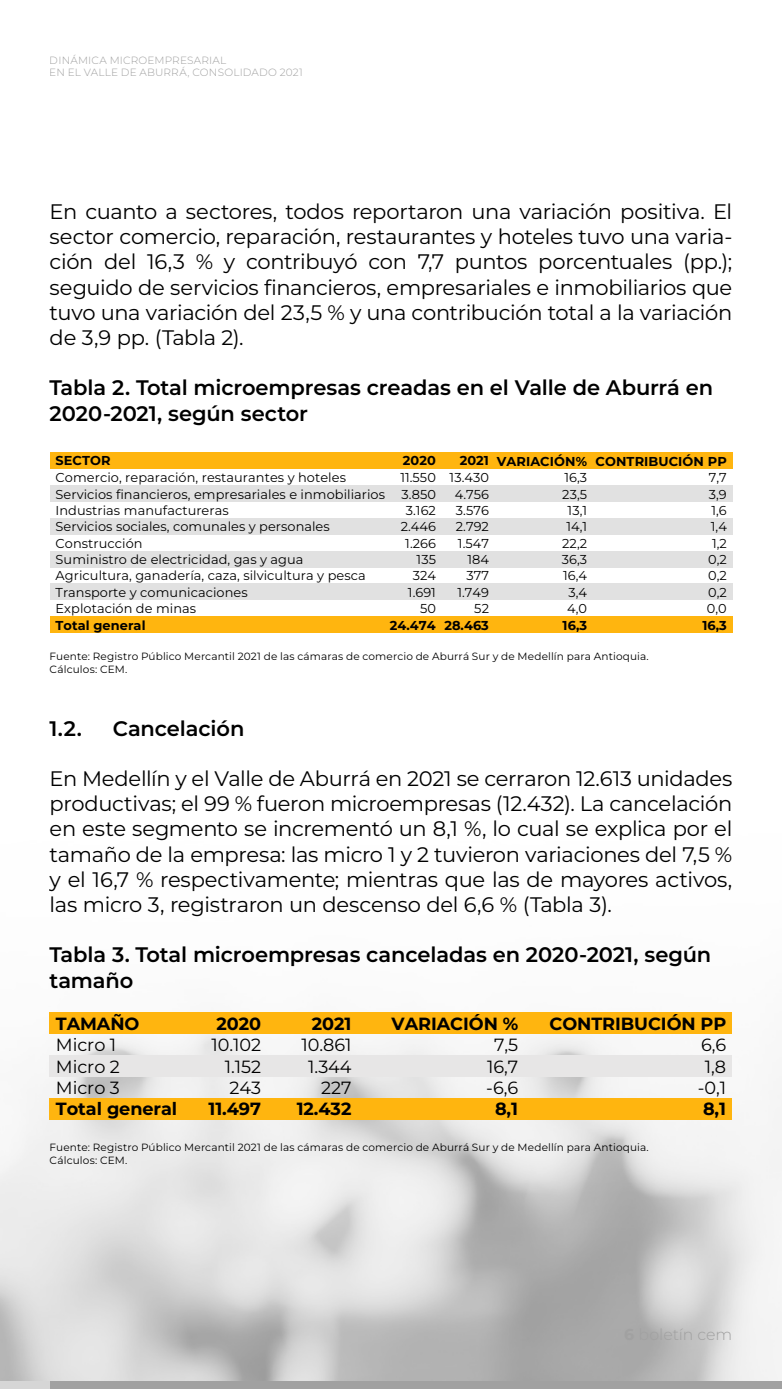
<style>
.page{position:relative;width:782px;height:1389px;background:#fff}
.page>*{position:absolute;margin:0;border:0;box-sizing:border-box;transform-origin:0 0}
.t1{font:21px/25.2px "Montserrat";letter-spacing:-.015em;color:#000;text-align:justify}
.t2{font:600 21px/25.2px "Montserrat";letter-spacing:-.005em;color:#000}
.t3{font:700 17.68px "Montserrat";letter-spacing:-.005em;color:#000}
.t4{font:17.68px "Montserrat";letter-spacing:-.005em;color:#000}
.t5{font:12.95px "Montserrat";letter-spacing:.005em;color:#000}
.t6{font:700 12.95px "Montserrat";letter-spacing:.005em;color:#000}
.t7{font:10.5px/12.6px "Montserrat";letter-spacing:.015em;color:#000}
.t8{font:300 10.5px/12.6px "Montserrat";letter-spacing:.02em;color:#a1a1a1}
</style>
<div class="page">
<img style="left:0;top:452px;width:781px;height:930px">
<div style="left:0;top:1382px;width:781px;height:7px;background:#a1a1a1"></div>
<div style="left:0;top:1382px;width:50px;height:7px;background:#d6d6d6"></div>
<div style="left:50px;top:584px;width:682px;height:16px;background:#e1e1e1"></div>
<div style="left:50px;top:551px;width:682px;height:16px;background:#e1e1e1"></div>
<div style="left:50px;top:518px;width:682px;height:17px;background:#e1e1e1"></div>
<div style="left:50px;top:485px;width:682px;height:17px;background:#e1e1e1"></div>
<div style="left:50px;top:453px;width:682px;height:16px;background:#ffb50f"></div>
<div style="left:50px;top:616px;width:682px;height:17px;background:#ffb50f"></div>
<div style="left:50px;top:1055px;width:682px;height:22px;background:#e7e6e6"></div>
<div style="left:50px;top:1013px;width:682px;height:21px;background:#ffb50f"></div>
<div style="left:50px;top:1098px;width:682px;height:22px;background:#ffb50f"></div>
<p class="t8" style="left:50px;top:53px;width:254px">DINÁMICA MICROEMPRESARIAL<br>EN EL VALLE DE ABURRÁ, CONSOLIDADO 2021</p>
<p class="t1" style="left:50px;top:198px;width:684px">En cuanto a sectores, todos reportaron una variación positiva. El sector comercio, reparación, restaurantes y hoteles tuvo una varia&shy;ción del 16,3 % y contribuyó con 7,7 puntos porcentuales (pp.); seguido de servicios financieros, empresariales e inmobiliarios que tuvo una variación del 23,5 % y una contribución total a la variación de 3,9 pp. (Tabla 2).</p>
<p class="t2" style="left:50px;top:375px;width:664px">Tabla 2. Total microempresas creadas en el Valle de Aburrá en<br>2020-2021, según sector</p>
<p class="t6" style="left:55px;top:452px;width:57px">SECTOR</p>
<p class="t6" style="left:403px;top:452px;width:34px">2020</p>
<p class="t6" style="left:459px;top:453px;width:268px">2021 VARIACIÓN% CONTRIBUCIÓN PP</p>
<p class="t5" style="left:56px;top:469px;width:292px">Comercio, reparación, restaurantes y hoteles</p>
<p class="t5" style="left:400px;top:469px;width:90px">11.550 13.430</p>
<p class="t5" style="left:564px;top:469px;width:24px">16,3</p>
<p class="t5" style="left:708px;top:469px;width:20px">7,7</p>
<p class="t5" style="left:56px;top:485px;width:331px">Servicios financieros, empresariales e inmobiliarios</p>
<p class="t5" style="left:401px;top:485px;width:36px">3.850</p>
<p class="t5" style="left:454px;top:485px;width:36px">4.756</p>
<p class="t5" style="left:562px;top:485px;width:26px">23,5</p>
<p class="t5" style="left:708px;top:485px;width:19px">3,9</p>
<p class="t5" style="left:56px;top:502px;width:175px">Industrias manufactureras</p>
<p class="t5" style="left:406px;top:502px;width:32px">3.162</p>
<p class="t5" style="left:456px;top:502px;width:34px">3.576</p>
<p class="t5" style="left:567px;top:502px;width:21px">13,1</p>
<p class="t5" style="left:711px;top:502px;width:17px">1,6</p>
<p class="t5" style="left:56px;top:518px;width:276px">Servicios sociales, comunales y personales</p>
<p class="t5" style="left:400px;top:518px;width:37px">2.446</p>
<p class="t5" style="left:456px;top:518px;width:35px">2.792</p>
<p class="t5" style="left:566px;top:518px;width:22px">14,1</p>
<p class="t5" style="left:710px;top:518px;width:17px">1,4</p>
<p class="t5" style="left:56px;top:534px;width:88px">Construcción</p>
<p class="t5" style="left:405px;top:534px;width:32px">1.266</p>
<p class="t5" style="left:458px;top:534px;width:33px">1.547</p>
<p class="t5" style="left:562px;top:534px;width:26px">22,2</p>
<p class="t5" style="left:711px;top:534px;width:16px">1,2</p>
<p class="t5" style="left:56px;top:551px;width:249px">Suministro de electricidad, gas y agua</p>
<p class="t5" style="left:416px;top:551px;width:21px">135</p>
<p class="t5" style="left:467px;top:551px;width:23px">184</p>
<p class="t5" style="left:561px;top:551px;width:27px">36,3</p>
<p class="t5" style="left:708px;top:551px;width:20px">0,2</p>
<p class="t5" style="left:56px;top:567px;width:311px">Agricultura, ganadería, caza, silvicultura y pesca</p>
<p class="t5" style="left:412px;top:567px;width:25px">324</p>
<p class="t5" style="left:466px;top:567px;width:24px">377</p>
<p class="t5" style="left:563px;top:567px;width:25px">16,4</p>
<p class="t5" style="left:707px;top:567px;width:20px">0,2</p>
<p class="t5" style="left:55px;top:584px;width:193px">Transporte y comunicaciones</p>
<p class="t5" style="left:408px;top:584px;width:29px">1.691</p>
<p class="t5" style="left:457px;top:584px;width:33px">1.749</p>
<p class="t5" style="left:568px;top:584px;width:20px">3,4</p>
<p class="t5" style="left:708px;top:584px;width:20px">0,2</p>
<p class="t5" style="left:56px;top:600px;width:142px">Explotación de minas</p>
<p class="t5" style="left:420px;top:600px;width:17px">50</p>
<p class="t5" style="left:474px;top:600px;width:16px">52</p>
<p class="t5" style="left:567px;top:600px;width:21px">4,0</p>
<p class="t5" style="left:706px;top:600px;width:21px">0,0</p>
<p class="t6" style="left:55px;top:616px;width:91px">Total general</p>
<p class="t6" style="left:390px;top:616px;width:101px">24.474 28.463</p>
<p class="t6" style="left:562px;top:616px;width:26px">16,3</p>
<p class="t6" style="left:702px;top:616px;width:26px">16,3</p>
<p class="t7" style="left:50px;top:650px;width:600px">Fuente: Registro Público Mercantil 2021 de las cámaras de comercio de Aburrá Sur y de Medellín para Antioquia.<br>Cálculos: CEM.</p>
<p class="t2" style="left:50px;top:715px;width:34px">1.2.</p>
<p class="t2" style="left:113px;top:715px;width:133px">Cancelación</p>
<p class="t1" style="left:50px;top:765px;width:684px">En Medellín y el Valle de Aburrá en 2021 se cerraron 12.613 unidades productivas; el 99 % fueron microempresas (12.432). La cancelación en este segmento se incrementó un 8,1 %, lo cual se explica por el tamaño de la empresa: las micro 1 y 2 tuvieron variaciones del 7,5 % y el 16,7 % respectivamente; mientras que las de mayores activos, las micro 3, registraron un descenso del 6,6 % (Tabla 3).</p>
<p class="t2" style="left:50px;top:942px;width:663px">Tabla 3. Total microempresas canceladas en 2020-2021, según tamaño</p>
<p class="t3" style="left:56px;top:1012px;width:85px">TAMAÑO</p>
<p class="t3" style="left:216px;top:1012px;width:46px">2020</p>
<p class="t3" style="left:312px;top:1012px;width:41px">2021</p>
<p class="t3" style="left:391px;top:1012px;width:128px">VARIACIÓN %</p>
<p class="t3" style="left:549px;top:1012px;width:178px">CONTRIBUCIÓN PP</p>
<p class="t4" style="left:56px;top:1033px;width:62px">Micro 1</p>
<p class="t4" style="left:211px;top:1033px;width:51px">10.102</p>
<p class="t4" style="left:301px;top:1033px;width:51px">10.861</p>
<p class="t4" style="left:494px;top:1033px;width:26px">7,5</p>
<p class="t4" style="left:700px;top:1033px;width:27px">6,6</p>
<p class="t4" style="left:56px;top:1055px;width:65px">Micro 2</p>
<p class="t4" style="left:225px;top:1055px;width:38px">1.152</p>
<p class="t4" style="left:308px;top:1055px;width:45px">1.344</p>
<p class="t4" style="left:487px;top:1055px;width:33px">16,7</p>
<p class="t4" style="left:704px;top:1055px;width:23px">1,8</p>
<p class="t4" style="left:56px;top:1076px;width:65px">Micro 3</p>
<p class="t4" style="left:229px;top:1076px;width:33px">243</p>
<p class="t4" style="left:321px;top:1076px;width:32px">227</p>
<p class="t4" style="left:486px;top:1076px;width:33px">-6,6</p>
<p class="t4" style="left:697px;top:1076px;width:30px">-0,1</p>
<p class="t3" style="left:56px;top:1097px;width:123px">Total general</p>
<p class="t3" style="left:208px;top:1097px;width:54px">11.497</p>
<p class="t3" style="left:297px;top:1097px;width:56px">12.432</p>
<p class="t3" style="left:495px;top:1097px;width:25px">8,1</p>
<p class="t3" style="left:702px;top:1097px;width:25px">8,1</p>
<p class="t7" style="left:50px;top:1141px;width:600px">Fuente: Registro Público Mercantil 2021 de las cámaras de comercio de Aburrá Sur y de Medellín para Antioquia.<br>Cálculos: CEM.</p>
</div>
